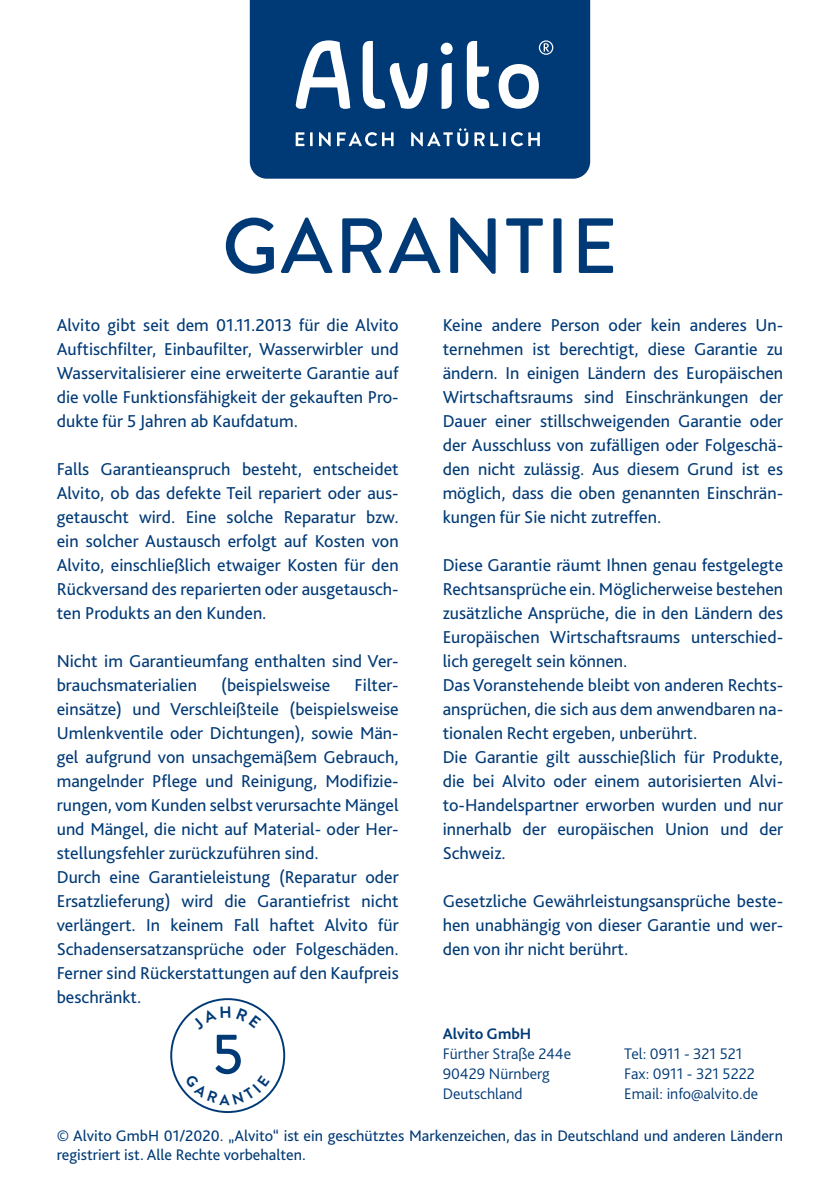
<style>
.page{position:relative;width:840px;height:1191px;background:#fff}
.page>*{position:absolute;margin:0;border:0;box-sizing:border-box;transform-origin:0 0}
.t1{font:500 78px "Brandon Grotesque";letter-spacing:.03em;color:#003a76}
.t2{font:500 57.2px "Brandon Grotesque";color:#003a76}
.t3{font:18px/24px "Bliss Pro";color:#003a76;text-align:justify}
.t4{font:16px/19.2px "Bliss Pro";color:#003a76}
.t5{font:300 16px/20px "Bliss Pro";color:#003a76}
.t6{font:700 16px "Bliss Pro";color:#003a76}
</style>
<div class="page">
<div style="left:170px;top:998px;width:115px;height:115px;border:2px solid #003a76;border-radius:50%"></div>
<div style="left:250px;top:0;width:340px;height:179px;background:#003a76"></div>
<div style="left:440px;top:43px;width:12px;height:12px;background:#fff;border-radius:50%"></div>
<svg style="left:466px;top:41px;width:23px;height:68px"></svg>
<svg style="left:295px;top:40px;width:55px;height:69px"></svg>
<svg style="left:362px;top:41px;width:65px;height:68px"></svg>
<svg style="left:498px;top:64px;width:40px;height:45px"></svg>
<svg style="left:441px;top:63px;width:10px;height:46px"></svg>
<svg style="left:538px;top:40px;width:15px;height:15px"></svg>
<svg style="left:295px;top:132px;width:9px;height:14px"></svg>
<svg style="left:310px;top:132px;width:2px;height:14px"></svg>
<svg style="left:319px;top:132px;width:11px;height:14px"></svg>
<svg style="left:337px;top:132px;width:56px;height:14px"></svg>
<svg style="left:411px;top:128px;width:57px;height:18px"></svg>
<svg style="left:474px;top:132px;width:10px;height:14px"></svg>
<svg style="left:490px;top:132px;width:49px;height:14px"></svg>
<svg style="left:192px;top:1006px;width:11px;height:7px"></svg>
<svg style="left:254px;top:1007px;width:7px;height:4px"></svg>
<svg style="left:185px;top:1091px;width:85px;height:13px"></svg>
<h1 class="t1" style="left:222px;top:192px;width:396px">GARANTIE</h1>
<p class="t3" style="left:57px;top:313px;width:343px">Alvito gibt seit dem 01.11.2013 für die Alvito Auftischfilter, Einbaufilter, Wasserwirbler und Wasservitalisierer eine erweiterte Garantie auf die volle Funktionsfähigkeit der gekauften Pro&shy;dukte für 5 Jahren ab Kaufdatum.</p>
<p class="t3" style="left:57px;top:457px;width:343px">Falls Garantieanspruch besteht, entscheidet Alvito, ob das defekte Teil repariert oder aus&shy;getauscht wird. Eine solche Reparatur bzw. ein solcher Austausch erfolgt auf Kosten von Alvito, einschließlich etwaiger Kosten für den Rückversand des reparierten oder ausgetausch&shy;ten Produkts an den Kunden.</p>
<p class="t3" style="left:57px;top:649px;width:343px">Nicht im Garantieumfang enthalten sind Ver&shy;brauchsmaterialien</p>
<p class="t3" style="left:221px;top:673px;width:111px">(beispielsweise</p>
<p class="t3" style="left:57px;top:673px;width:343px;text-align:left;text-indent:298px">Filter&shy;einsätze) und Verschleißteile (beispielsweise Umlenkventile oder Dichtungen), sowie Män&shy;gel aufgrund von unsachgemäßem Gebrauch, mangelnder Pflege und Reinigung, Modifizie&shy;rungen, vom Kunden selbst verursachte Mängel und Mängel, die nicht auf Material- oder Her&shy;stellungsfehler zurückzuführen sind.<br>Durch eine Garantieleistung (Reparatur oder Ersatzlieferung) wird die Garantiefrist nicht verlängert. In keinem Fall haftet Alvito für Schadensersatzansprüche oder Folgeschäden.<br>Ferner sind Rückerstattungen auf den Kaufpreis beschränkt.</p>
<h2 class="t2" style="left:212px;top:1014px;width:32px">5</h2>
<p class="t3" style="left:442px;top:313px;width:342px">Keine andere Person oder kein anderes Un&shy;ternehmen ist berechtigt, diese Garantie zu ändern. In einigen Ländern des Europäischen Wirtschaftsraums sind Einschränkungen der Dauer einer stillschweigenden Garantie oder der Ausschluss von zufälligen oder Folgeschä&shy;den nicht zulässig. Aus diesem Grund ist es möglich, dass die oben genannten Einschrän&shy;kungen für Sie nicht zutreffen.</p>
<p class="t3" style="left:442px;top:553px;width:342px;text-align:left">Diese Garantie räumt Ihnen genau festgelegte Rechtsansprüche ein. Möglicherweise bestehen zusätzliche Ansprüche, die in den Ländern des Europäischen Wirtschaftsraums unterschied&shy;lich geregelt sein können.<br>Das Voranstehende bleibt von anderen Rechts&shy;ansprüchen, die sich aus dem anwendbaren na&shy;tionalen Recht ergeben, unberührt.<br>Die Garantie gilt ausschießlich für Produkte, die bei Alvito oder einem autorisierten Alvi&shy;to-Handelspartner erworben wurden und nur innerhalb der europäischen Union und der Schweiz.</p>
<p class="t3" style="left:442px;top:889px;width:342px">Gesetzliche Gewährleistungsansprüche beste&shy;hen unabhängig von dieser Garantie und wer&shy;den von ihr nicht berührt.</p>
<p class="t6" style="left:442px;top:1023px;width:90px">Alvito GmbH</p>
<p class="t5" style="left:442px;top:1043px;width:130px">Fürther Straße 244e<br>90429 Nürnberg<br>Deutschland</p>
<p class="t5" style="left:624px;top:1043px;width:135px">Tel: 0911 - 321 521<br>Fax: 0911 - 321 5222<br>Email: info@alvito.de</p>
<p class="t4" style="left:57px;top:1125px;width:727px">© Alvito GmbH 01/2020. „Alvito“ ist ein geschütztes Markenzeichen, das in Deutschland und anderen Ländern registriert ist. Alle Rechte vorbehalten.</p>
</div>
